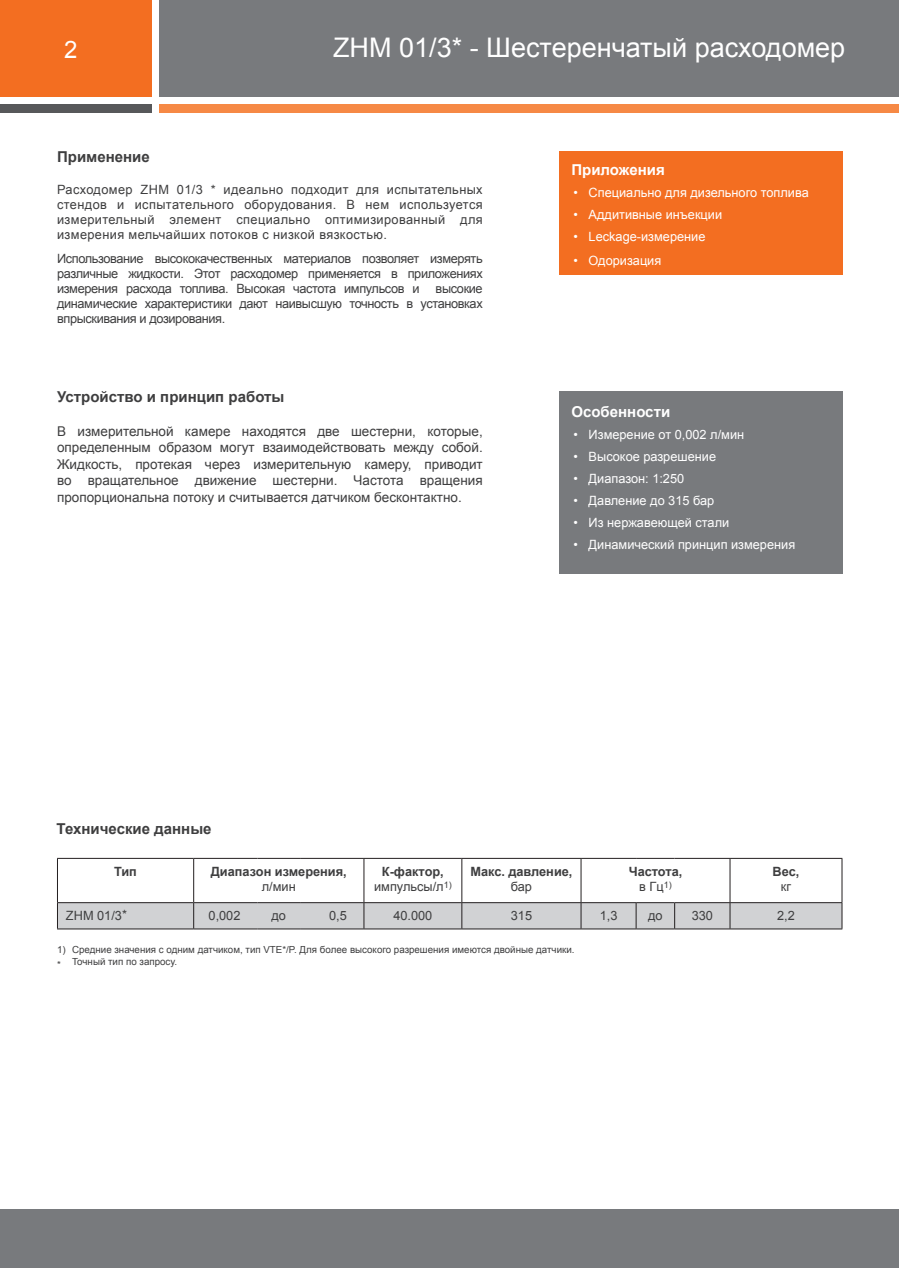
<style>
.page{position:relative;width:899px;height:1268px;background:#fff}
.page>*{position:absolute;margin:0;border:0;box-sizing:border-box;transform-origin:0 0}
.t1{font:27px "Arial";color:#fff}
.t2{font:24px "Arial";color:#fff}
.KEM_H1_text_grey{font:700 15px "Arial";color:#3e3e3f}
.KEM_H1_text_white{font:700 15px "Arial";color:#fff}
.t3{font:13.5px/16.5px "Arial";color:#3e3e3f;text-align:justify}
.t4{font:12.75px/15px "Arial";letter-spacing:-.03em;color:#3e3e3f;text-align:justify}
.t5{font:12.75px "Arial";color:#fff}
.t6{font:700 12.75px/15px "Arial";color:#3e3e3f;text-align:center}
.t7{font:12.75px/15px "Arial";color:#3e3e3f;text-align:center}
.t8{font:9.75px/12px "Arial";color:#3e3e3f}
.s1{font-weight:400}
.s2{font-weight:700}
</style>
<div class="page">
<div style="left:0;top:0;width:152px;height:97px;background:#f36e21"></div>
<div style="left:159px;top:0;width:736px;height:97px;background:#787a7d"></div>
<div style="left:0;top:104px;width:152px;height:8px;background:#57585a"></div>
<div style="left:159px;top:104px;width:736px;height:8px;background:#f68945"></div>
<hr style="left:895px;top:0;width:3px;height:97px;background:#787a7d">
<svg style="left:895px;top:104px;width:3px;height:8px"></svg>
<div style="left:0;top:1209px;width:897px;height:59px;background:#787a7d"></div>
<hr style="left:897px;top:1209px;width:1px;height:59px;background:#787a7d">
<div style="left:558px;top:151px;width:283px;height:124px;background:#f36e21"></div>
<div style="left:558px;top:391px;width:283px;height:183px;background:#787a7d"></div>
<hr style="left:57px;top:858px;width:136px;height:1px;background:#231f20">
<hr style="left:57px;top:859px;width:1px;height:43px;background:#231f20">
<hr style="left:364px;top:858px;width:97px;height:1px;background:#231f20">
<hr style="left:461px;top:858px;width:119px;height:1px;background:#231f20">
<hr style="left:461px;top:859px;width:1px;height:43px;background:#231f20">
<hr style="left:580px;top:858px;width:55px;height:1px;background:#231f20">
<hr style="left:580px;top:859px;width:1px;height:43px;background:#231f20">
<hr style="left:635px;top:858px;width:39px;height:1px;background:#231f20">
<hr style="left:674px;top:858px;width:55px;height:1px;background:#231f20">
<hr style="left:729px;top:858px;width:112px;height:1px;background:#231f20">
<hr style="left:729px;top:859px;width:1px;height:43px;background:#231f20">
<hr style="left:841px;top:859px;width:1px;height:43px;background:#231f20">
<hr style="left:57px;top:902px;width:136px;height:1px;background:#231f20">
<hr style="left:364px;top:902px;width:97px;height:1px;background:#231f20">
<hr style="left:461px;top:902px;width:119px;height:1px;background:#231f20">
<hr style="left:580px;top:902px;width:55px;height:1px;background:#231f20">
<hr style="left:635px;top:902px;width:39px;height:1px;background:#231f20">
<hr style="left:674px;top:902px;width:55px;height:1px;background:#231f20">
<hr style="left:729px;top:902px;width:112px;height:1px;background:#231f20">
<hr style="left:57px;top:929px;width:136px;height:1px;background:#231f20">
<hr style="left:364px;top:929px;width:97px;height:1px;background:#231f20">
<hr style="left:461px;top:929px;width:119px;height:1px;background:#231f20">
<hr style="left:580px;top:929px;width:55px;height:1px;background:#231f20">
<hr style="left:635px;top:929px;width:39px;height:1px;background:#231f20">
<hr style="left:674px;top:929px;width:55px;height:1px;background:#231f20">
<hr style="left:729px;top:929px;width:112px;height:1px;background:#231f20">
<hr style="left:193px;top:858px;width:64px;height:1px;background:#231f20">
<hr style="left:193px;top:859px;width:1px;height:43px;background:#231f20">
<hr style="left:257px;top:858px;width:43px;height:1px;background:#231f20">
<hr style="left:300px;top:858px;width:64px;height:1px;background:#231f20">
<hr style="left:363px;top:859px;width:1px;height:43px;background:#231f20">
<hr style="left:193px;top:902px;width:64px;height:1px;background:#231f20">
<hr style="left:257px;top:902px;width:43px;height:1px;background:#231f20">
<hr style="left:300px;top:902px;width:64px;height:1px;background:#231f20">
<svg style="left:57px;top:903px;width:785px;height:26px;background:#cacbcd"></svg>
<hr style="left:193px;top:929px;width:64px;height:1px;background:#231f20">
<hr style="left:257px;top:929px;width:43px;height:1px;background:#231f20">
<hr style="left:300px;top:929px;width:64px;height:1px;background:#231f20">
<p class="t2" style="left:64px;top:34px;width:15px">2</p>
<p class="t1" style="left:333px;top:29px;width:513px">ZHM 01/3* - Шестеренчатый расходомер</p>
<p class="KEM_H1_text_grey" style="left:57px;top:147px;width:94px">Применение</p>
<p class="t4" style="left:57px;top:182px;width:427px">Расходомер ZHM 01/3 * идеально подходит для испытательных стендов и испытательного оборудования. В нем используется измерительный элемент специально оптимизированный для измерения мельчайших потоков с низкой вязкостью.</p>
<p class="t4" style="left:57px;top:251px;width:427px">Использование высококачественных материалов позволяет измерять различные жидкости. Этот расходомер применяется в приложениях измерения расхода топлива. Высокая частота импульсов и</p>
<p class="t4" style="left:57px;top:281px;width:427px;text-indent:378px">высокие динамические характеристики дают наивысшую точность в установках впрыскивания и дозирования.</p>
<p class="KEM_H1_text_grey" style="left:57px;top:387px;width:228px">Устройство и принцип работы</p>
<p class="t3" style="left:57px;top:423px;width:427px">В измерительной камере находятся две шестерни, которые, определенным образом могут взаимодействовать между собой.<br>Жидкость, протекая через измерительную камеру, приводит во вращательное движение шестерни. Частота вращения пропорциональна потоку и считывается датчиком бесконтактно.</p>
<p class="KEM_H1_text_white" style="left:571px;top:160px;width:95px">Приложения</p>
<p class="t5" style="left:573px;top:184px;width:236px">• Специально для дизельного топлива</p>
<p class="t5" style="left:573px;top:206px;width:150px">• Аддитивные инъекции</p>
<p class="t5" style="left:573px;top:228px;width:133px">• Leckage-измерение</p>
<p class="t5" style="left:573px;top:252px;width:89px">• Одоризация</p>
<p class="KEM_H1_text_white" style="left:571px;top:402px;width:100px">Особенности</p>
<p class="t5" style="left:573px;top:426px;width:172px">• Измерение от 0,002 л/мин</p>
<p class="t5" style="left:573px;top:449px;width:144px">• Высокое разрешение</p>
<p class="t5" style="left:573px;top:471px;width:112px">• Диапазон: 1:250</p>
<p class="t5" style="left:573px;top:493px;width:142px">• Давление до 315 бар</p>
<p class="t5" style="left:573px;top:515px;width:157px">• Из нержавеющей стали</p>
<p class="t5" style="left:573px;top:537px;width:223px">• Динамический принцип измерения</p>
<p class="KEM_H1_text_grey" style="left:57px;top:818px;width:156px">Технические данные</p>
<p class="t6" style="left:114px;top:865px;width:24px">Тип</p>
<p class="t6" style="left:211px;top:865px;width:137px">Диапазон измерения, <span class="s1">л/мин</span></p>
<p class="t7" style="left:374px;top:864px;width:79px"><span class="s2">К-фактор, </span>импульсы/л<sup>1)</sup></p>
<p class="t6" style="left:470px;top:865px;width:104px">Макс. давление, <span class="s1">бар</span></p>
<p class="t6" style="left:628px;top:865px;width:55px">Частота, <span class="s1">в Гц</span><sup>1)</sup></p>
<p class="t6" style="left:772px;top:865px;width:28px">Вес, <span class="s1">кг</span></p>
<p class="t4" style="left:66px;top:909px;width:62px">ZHM 01/3*</p>
<p class="t4" style="left:208px;top:909px;width:33px">0,002</p>
<p class="t4" style="left:271px;top:909px;width:16px">до</p>
<p class="t4" style="left:329px;top:909px;width:19px">0,5</p>
<p class="t4" style="left:393px;top:909px;width:40px">40.000</p>
<p class="t4" style="left:510px;top:909px;width:23px">315</p>
<p class="t4" style="left:599px;top:909px;width:19px">1,3</p>
<p class="t4" style="left:647px;top:909px;width:16px">до</p>
<p class="t4" style="left:691px;top:909px;width:23px">330</p>
<p class="t4" style="left:776px;top:909px;width:19px">2,2</p>
<p class="t8" style="left:57px;top:944px;width:518px">1) Средние значения с одним датчиком, тип VTE*/P. Для более высокого разрешения имеются двойные датчики. * Точный тип по запросу.</p>
</div>
